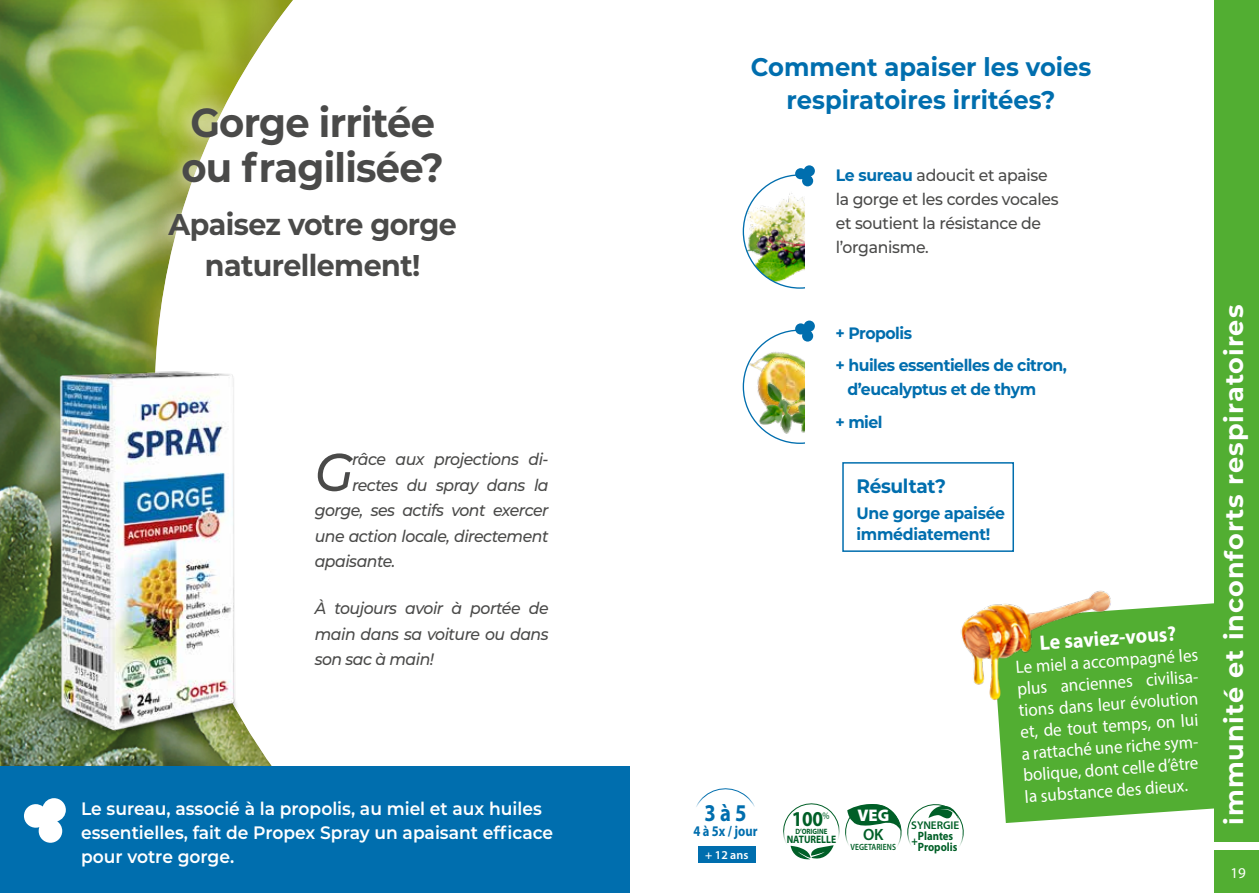
<style>
.page{position:relative;width:1259px;height:893px;background:#fff}
.page>*{position:absolute;margin:0;border:0;box-sizing:border-box;transform-origin:0 0}
.t1{font:italic 500 52.95px "Montserrat";color:#4a4a49;scale:.95 1}
.t2{font:700 40.5px/45px "Montserrat";letter-spacing:-.02em;color:#4a4a49;scale:.95 1}
.t3{font:700 30px/40.5px "Montserrat";letter-spacing:-.02em;color:#4a4a49;text-align:center;scale:.95 1}
.t4{font:700 25.5px/33px "Montserrat";color:#006eae;text-align:center;scale:.95 1}
.t5{font:700 25.5px "Montserrat";letter-spacing:.04em;color:#fff}
.t6{font:700 24.15px "Myriad Pro";color:#006eae;scale:.85 1}
.t7{font:700 21.3px "Myriad Pro";color:#005f27;scale:.9 1}
.t8{font:700 21px "Myriad Pro";color:#fff;scale:.95 1}
.t9{font:700 19.5px "Montserrat";letter-spacing:-.02em;color:#006eae;scale:.95 1}
.t10{font:18px/21.6px "Myriad Pro";color:#fff;scale:.95 1}
.t11{font:600 18px/24px "Montserrat";color:#fff;scale:.95 1}
.t12{font:900 16.8px "Myriad Pro";color:#fff}
.t13{font:italic 500 16.5px/25.5px "Montserrat";letter-spacing:-.03em;color:#4a4a49;text-align:justify;scale:.95 1}
.t14{font:700 16.5px/32.5px "Montserrat";letter-spacing:-.03em;color:#006eae;scale:.95 1}
.t15{font:500 16.5px/24px "Montserrat";letter-spacing:-.02em;color:#4a4a49;scale:.95 1}
.t16{font:600 16.35px "Myriad Pro";color:#005f27}
.t17{font:15px "Myriad Pro";color:#fff}
.t18{font:700 14.7px "Myriad Pro";color:#006eae;scale:.85 1}
.t19{font:600 12.15px "Myriad Pro";color:#fff}
.t20{font:700 12px/10.9px "Myriad Pro";color:#005f27;scale:.89 1}
.t21{font:600 11.25px "Myriad Pro";color:#005f27}
.t22{font:700 10.8px "Myriad Pro";color:#005f27;scale:.88 1}
.t23{font:600 9px "Myriad Pro";color:#005f27;scale:.84 1}
.t24{font:700 7.65px "Myriad Pro";color:#005f27;scale:.88 1}
.s1{font-weight:700;color:#006eae}
</style>
<div class="page">
<div style="left:0;top:0;width:408px;height:893px;background:#680c00;opacity:.19"></div>
<div style="left:1214px;top:850px;width:45px;height:43px;background:#52ae32"></div>
<svg style="left:998px;top:603px;width:216px;height:220px;background:#5fb441"></svg>
<img style="left:961px;top:590px;width:157px;height:124px">
<div style="left:0;top:766px;width:629px;height:127px;background:#006eae"></div>
<img style="left:744px;top:184px;width:51px;height:35px">
<img style="left:744px;top:219px;width:51px;height:68px">
<img style="left:31px;top:337px;width:251px;height:415px">
<img style="left:744px;top:338px;width:51px;height:39px">
<img style="left:744px;top:377px;width:51px;height:66px">
<svg style="left:783px;top:803px;width:181px;height:57px"></svg>
<div style="left:1214px;top:0;width:45px;height:842px;background:#52ae32"></div>
<img style="left:795px;top:165px;width:20px;height:279px">
<svg style="left:696px;top:788px;width:60px;height:70px"></svg>
<div style="left:696px;top:792px;width:59px;height:59px;background:#fff;border-radius:50%"></div>
<div style="left:698px;top:846px;width:57px;height:17px;background:#006eae"></div>
<div style="left:152px;top:88px;width:322px;height:207px;background:#fff"></div>
<svg style="left:24px;top:798px;width:42px;height:45px"></svg>
<div style="left:842px;top:462px;width:172px;height:90px;border:2px solid #006eae"></div>
<h2 class="t2" style="left:181px;top:98px;width:278px">Gorge irritée ou fragilisée?</h2>
<h3 class="t3" style="left:169px;top:203px;width:305px">Apaisez votre gorge naturellement!</h3>
<h1 class="t1" style="left:315px;top:435px;width:42px">G</h1>
<p class="t13" style="left:352px;top:446px;width:208px">râce aux projections di-</p>
<p class="t13" style="left:352px;top:472px;width:208px">rectes du spray dans la</p>
<p class="t13" style="left:315px;top:497px;width:248px">gorge, ses actifs vont exercer</p>
<p class="t13" style="left:315px;top:523px;width:248px">une action locale, directement</p>
<p class="t13" style="left:315px;top:548px;width:87px">apaisante.</p>
<p class="t13" style="left:315px;top:595px;width:248px">À toujours avoir à portée de main dans sa voiture ou dans son sac à main!</p>
<p class="t11" style="left:81px;top:795px;width:498px">Le sureau, associé à la propolis, au miel et aux huiles essentielles, fait de Propex Spray un apaisant efficace pour votre gorge.</p>
<h3 class="t4" style="left:751px;top:50px;width:360px">Comment apaiser les voies respiratoires irritées?</h3>
<p class="t15" style="left:835px;top:163px;width:236px"><span class="s1">Le sureau</span> adoucit et apaise la gorge et les cordes vocales et soutient la résistance de l’organisme.</p>
<p class="t14" style="left:835px;top:316px;width:245px">+ Propolis<br>+ huiles essentielles de citron,</p>
<p class="t14" style="left:835px;top:372px;width:213px;text-indent:12px">d’eucalyptus et de thym + miel</p>
<p class="t9" style="left:856px;top:472px;width:96px">Résultat?</p>
<p class="t14" style="left:856px;top:501px;width:158px;line-height:21px">Une gorge apaisée immédiatement!</p>
<h3 class="t6" style="left:704px;top:799px;width:51px">3 à 5</h3>
<p class="t18" style="left:693px;top:823px;width:77px">4 à 5x / jour</p>
<p class="t19" style="left:705px;top:847px;width:45px">+ 12 ans</p>
<p class="t7" style="left:792px;top:807px;width:43px">100<sup>%</sup></p>
<p class="t24" style="left:795px;top:828px;width:38px">D’ORIGINE</p>
<p class="t22" style="left:786px;top:833px;width:58px">NATURELLE</p>
<p class="t12" style="left:857px;top:806px;width:33px">VEG</p>
<p class="t16" style="left:863px;top:824px;width:22px">OK</p>
<p class="t23" style="left:850px;top:842px;width:55px">VEGETARIENS</p>
<p class="t21" style="left:911px;top:818px;width:50px">SYNERGIE</p>
<p class="t20" style="left:918px;top:831px;width:46px">Plantes<br>Propolis</p>
<p class="t20" style="left:911px;top:836px;width:9px">+</p>
<p class="t8" style="left:1039px;top:631px;width:146px;rotate:-4deg">Le saviez-vous?</p>
<p class="t10" style="left:1015px;top:656px;width:196px;rotate:-4deg">Le miel a accompagné les plus anciennes civilisa&shy;tions dans leur évolution et, de tout temps, on lui a rattaché une riche sym&shy;bolique, dont celle d’être la substance des dieux.</p>
<h3 class="t5" style="left:1215px;top:825px;width:521px;rotate:-90deg">immunité et inconforts respiratoires</h3>
<p class="t17" style="left:1230px;top:863px;width:17px">19</p>
</div>
